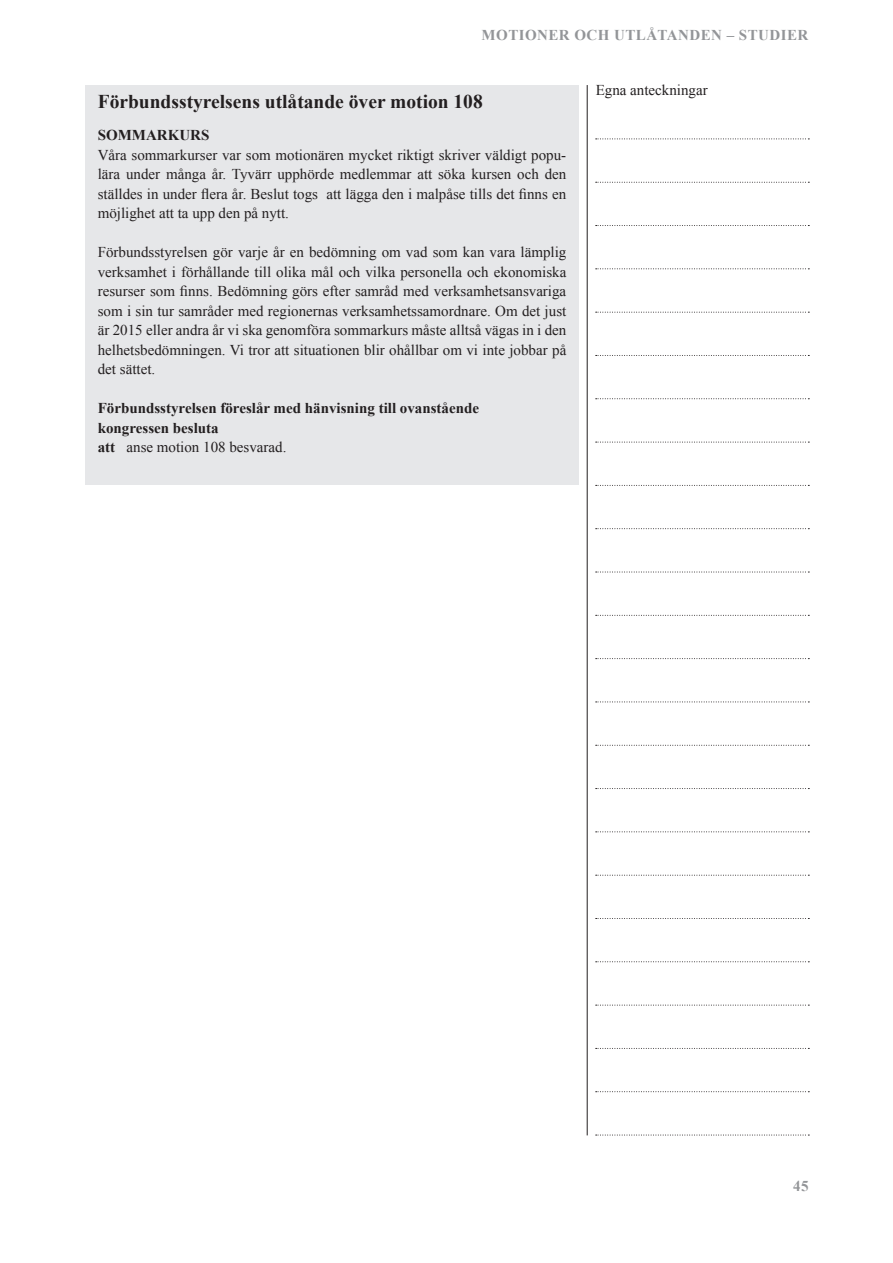
<style>
.page{position:relative;width:893px;height:1263px;background:#fff}
.page>*{position:absolute;margin:0;border:0;box-sizing:border-box;transform-origin:0 0}
.t1{font:700 19.5px "Times New Roman";color:#231f20}
.t2{font:15px/19.5px "Times New Roman";color:#231f20;text-align:justify}
.t3{font:700 15px/19.5px "Times New Roman";color:#231f20}
.t4{font:700 15px "Times New Roman";letter-spacing:.03em;color:#939598}
.s1{font-weight:400}
</style>
<div class="page">
<hr style="left:587px;top:85px;width:1px;height:1050px;background:#231f20">
<svg style="left:596px;top:139px;width:213px;height:1px"></svg>
<svg style="left:596px;top:182px;width:213px;height:1px"></svg>
<svg style="left:596px;top:225px;width:213px;height:1px"></svg>
<svg style="left:596px;top:268px;width:213px;height:1px"></svg>
<svg style="left:596px;top:312px;width:213px;height:1px"></svg>
<svg style="left:596px;top:355px;width:213px;height:1px"></svg>
<svg style="left:596px;top:398px;width:213px;height:1px"></svg>
<svg style="left:596px;top:442px;width:213px;height:1px"></svg>
<svg style="left:596px;top:485px;width:213px;height:1px"></svg>
<svg style="left:596px;top:528px;width:213px;height:1px"></svg>
<svg style="left:596px;top:572px;width:213px;height:1px"></svg>
<svg style="left:596px;top:615px;width:213px;height:1px"></svg>
<svg style="left:596px;top:658px;width:213px;height:1px"></svg>
<svg style="left:596px;top:701px;width:213px;height:1px"></svg>
<svg style="left:596px;top:745px;width:213px;height:1px"></svg>
<svg style="left:596px;top:788px;width:213px;height:1px"></svg>
<svg style="left:596px;top:831px;width:213px;height:1px"></svg>
<svg style="left:596px;top:875px;width:213px;height:1px"></svg>
<svg style="left:596px;top:918px;width:213px;height:1px"></svg>
<svg style="left:596px;top:961px;width:213px;height:1px"></svg>
<svg style="left:596px;top:1005px;width:213px;height:1px"></svg>
<svg style="left:596px;top:1048px;width:213px;height:1px"></svg>
<svg style="left:596px;top:1091px;width:213px;height:1px"></svg>
<svg style="left:596px;top:1135px;width:213px;height:1px"></svg>
<div style="left:85px;top:85px;width:493px;height:400px;background:#e6e7e9"></div>
<p class="t4" style="left:482px;top:25px;width:328px">MOTIONER OCH UTLÅTANDEN – STUDIER</p>
<h1 class="t1" style="left:98px;top:88px;width:386px">Förbundsstyrelsens utlåtande över motion 108</h1>
<p class="t3" style="left:98px;top:125px;width:113px">SOMMARKURS</p>
<p class="t2" style="left:98px;top:145px;width:470px">Våra sommarkurser var som motionären mycket riktigt skriver väldigt popu&shy;lära under många år. Tyvärr upphörde medlemmar att söka kursen och den ställdes in under flera år. Beslut togs att lägga den i malpåse tills det finns en möjlighet att ta upp den på nytt.</p>
<p class="t2" style="left:98px;top:242px;width:470px">Förbundsstyrelsen gör varje år en bedömning om vad som kan vara lämplig verksamhet i förhållande till olika mål och vilka personella och ekonomiska resurser som finns. Bedömning görs efter samråd med verksamhetsansvariga som i sin tur samråder med regionernas verksamhetssamordnare. Om det just är 2015 eller andra år vi ska genomföra sommarkurs måste alltså vägas in i den helhetsbedömningen. Vi tror att situationen blir ohållbar om vi inte jobbar på det sättet.</p>
<p class="t3" style="left:98px;top:398px;width:383px">Förbundsstyrelsen föreslår med hänvisning till ovanstående kongressen besluta<br>att <span class="s1">anse motion 108 besvarad.</span></p>
<p class="t2" style="left:596px;top:80px;width:114px">Egna anteckningar</p>
<p class="t4" style="left:793px;top:1175px;width:17px">45</p>
</div>
